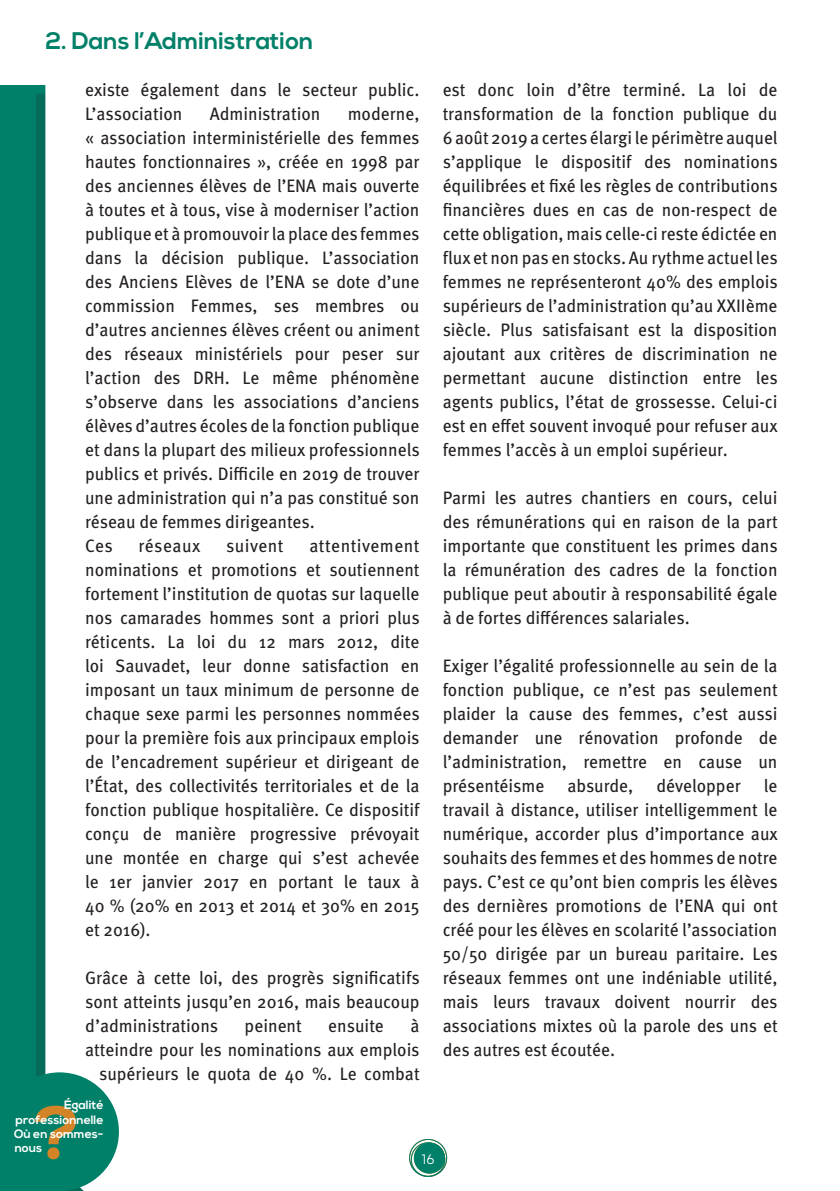
<style>
.page{position:relative;width:840px;height:1191px;background:#fff}
.page>*{position:absolute;margin:0;border:0;box-sizing:border-box;transform-origin:0 0}
.t1{font:700 76px "Nexa";color:#d38427}
.t2{font:700 24px "Nexa";color:#008068}
.texte_courant_ok{font:18px/24px "Meta Pro";color:#231f20;text-align:justify;scale:.96 1}
.texte_courant_ok-2{font:18px "Meta Pro";letter-spacing:.03em;color:#231f20;scale:.96 1}
.texte_courant_ok-3{font:18px "Meta Pro";letter-spacing:.025em;color:#231f20;scale:.96 1}
.t3{font:14.4px "Mont";color:#fff}
.t4{font:700 12.2px "Nexa";color:#fff}
</style>
<div class="page">
<div style="left:0;top:85px;width:814px;height:1106px;background:#008068"></div>
<div style="left:45px;top:85px;width:769px;height:1106px;background:#fff"></div>
<div style="left:0;top:1072px;width:119px;height:119px;background:#008068;border-radius:50%"></div>
<div style="left:414px;top:1143px;width:30px;height:30px;background:#008068;border-radius:50%"></div>
<div style="left:413px;top:1142px;width:31px;height:31px;border:1px solid #008068;border-radius:50%"></div>
<div style="left:410px;top:1142px;width:35px;height:34px;border:1px solid #008068;border-radius:50%"></div>
<div style="left:409px;top:1139px;width:38px;height:37px;border:1px solid #008068;border-radius:50%"></div>
<div style="left:807px;top:442px;width:7px;height:749px;background:#fff"></div>
<p class="t2" style="left:45px;top:27px;width:269px">2. Dans l’Administration</p>
<p class="texte_courant_ok" style="left:85px;top:77px;width:349px">existe également dans le secteur public.<br>L’association</p>
<p class="texte_courant_ok" style="left:85px;top:101px;width:350px;text-indent:262px">moderne, « association interministérielle des femmes hautes fonctionnaires », créée en 1998 par des anciennes élèves de l’ENA mais ouverte à toutes et à tous, vise à moderniser l’action publique et à promouvoir la place des femmes dans la décision publique. L’association des Anciens Elèves de l’ENA se dote d’une commission Femmes, ses membres ou d’autres anciennes élèves créent ou animent des réseaux ministériels pour peser sur l’action des DRH. Le même phénomène s’observe dans les associations d’anciens élèves d’autres écoles de la fonction publique et dans la plupart des milieux professionnels publics et privés. Difficile en 2019 de trouver une administration qui n’a pas constitué son réseau de femmes dirigeantes.</p>
<p class="texte_courant_ok" style="left:85px;top:533px;width:30px">Ces</p>
<p class="texte_courant_ok-2" style="left:138px;top:532px;width:66px">réseaux</p>
<p class="texte_courant_ok-3" style="left:226px;top:532px;width:61px">suivent</p>
<p class="texte_courant_ok" style="left:209px;top:101px;width:117px">Administration</p>
<p class="texte_courant_ok" style="left:85px;top:533px;width:350px;text-indent:224px">attentivement nominations et promotions et soutiennent fortement l’institution de quotas sur laquelle nos camarades hommes sont a priori plus réticents. La loi du 12 mars 2012, dite loi Sauvadet, leur donne satisfaction en imposant un taux minimum de personne de chaque sexe parmi les personnes nommées pour la première fois aux principaux emplois de l’encadrement supérieur et dirigeant de l’État, des collectivités territoriales et de la fonction publique hospitalière. Ce dispositif conçu de manière progressive prévoyait une montée en charge qui s’est achevée le 1er janvier 2017 en portant le taux à 40 % (20% en 2013 et 2014 et 30% en 2015 et 2016).</p>
<p class="texte_courant_ok" style="left:85px;top:965px;width:350px">Grâce à cette loi, des progrès significatifs sont atteints jusqu’en 2016, mais beaucoup d’administrations</p>
<p class="texte_courant_ok" style="left:85px;top:1013px;width:350px;text-align:right">à<br>atteindre pour les nominations aux emplois supérieurs le quota de 40 %. Le combat</p>
<p class="texte_courant_ok" style="left:244px;top:1013px;width:61px">peinent</p>
<p class="texte_courant_ok" style="left:328px;top:1013px;width:59px">ensuite</p>
<p class="t4" style="left:64px;top:1098px;width:41px">Égalité</p>
<p class="t4" style="left:16px;top:1112px;width:89px">professionnelle</p>
<p class="t4" style="left:14px;top:1126px;width:91px">Où en sommes-</p>
<p class="t4" style="left:15px;top:1140px;width:29px">nous</p>
<p class="t1" style="left:33px;top:1089px;width:49px">?</p>
<p class="t3" style="left:421px;top:1151px;width:14px">16</p>
<p class="t3" style="left:424px;top:1151px;width:9px">6</p>
<p class="texte_courant_ok" style="left:442px;top:77px;width:350px">est donc loin d’être terminé. La loi de transformation de la fonction publique du 6 août 2019 a certes élargi le périmètre auquel s’applique le dispositif des nominations équilibrées et fixé les règles de contributions financières dues en cas de non-respect de cette obligation, mais celle-ci reste édictée en flux et non pas en stocks. Au rythme actuel les femmes ne représenteront 40% des emplois supérieurs de l’administration qu’au XXIIème siècle. Plus satisfaisant est la disposition ajoutant aux critères de discrimination ne permettant aucune distinction entre les agents publics, l’état de grossesse. Celui-ci est en effet souvent invoqué pour refuser aux femmes l’accès à un emploi supérieur.</p>
<p class="texte_courant_ok" style="left:442px;top:485px;width:350px">Parmi les autres chantiers en cours, celui des rémunérations qui en raison de la part importante que constituent les primes dans la rémunération des cadres de la fonction publique peut aboutir à responsabilité égale à de fortes différences salariales.</p>
<p class="texte_courant_ok" style="left:442px;top:653px;width:350px">Exiger l’égalité professionnelle au sein de la fonction publique, ce n’est pas seulement plaider la cause des femmes, c’est aussi demander une rénovation profonde de l’administration, remettre en cause un présentéisme</p>
<p class="texte_courant_ok" style="left:567px;top:773px;width:70px">absurde,</p>
<p class="texte_courant_ok" style="left:656px;top:773px;width:89px">développer</p>
<p class="texte_courant_ok" style="left:442px;top:773px;width:350px;text-indent:321px">le travail à distance, utiliser intelligemment le numérique, accorder plus d’importance aux souhaits des femmes et des hommes de notre pays. C’est ce qu’ont bien compris les élèves des dernières promotions de l’ENA qui ont créé pour les élèves en scolarité l’association 50/50 dirigée par un bureau paritaire. Les réseaux femmes ont une indéniable utilité, mais leurs travaux doivent nourrir des associations mixtes où la parole des uns et des autres est écoutée.</p>
</div>
